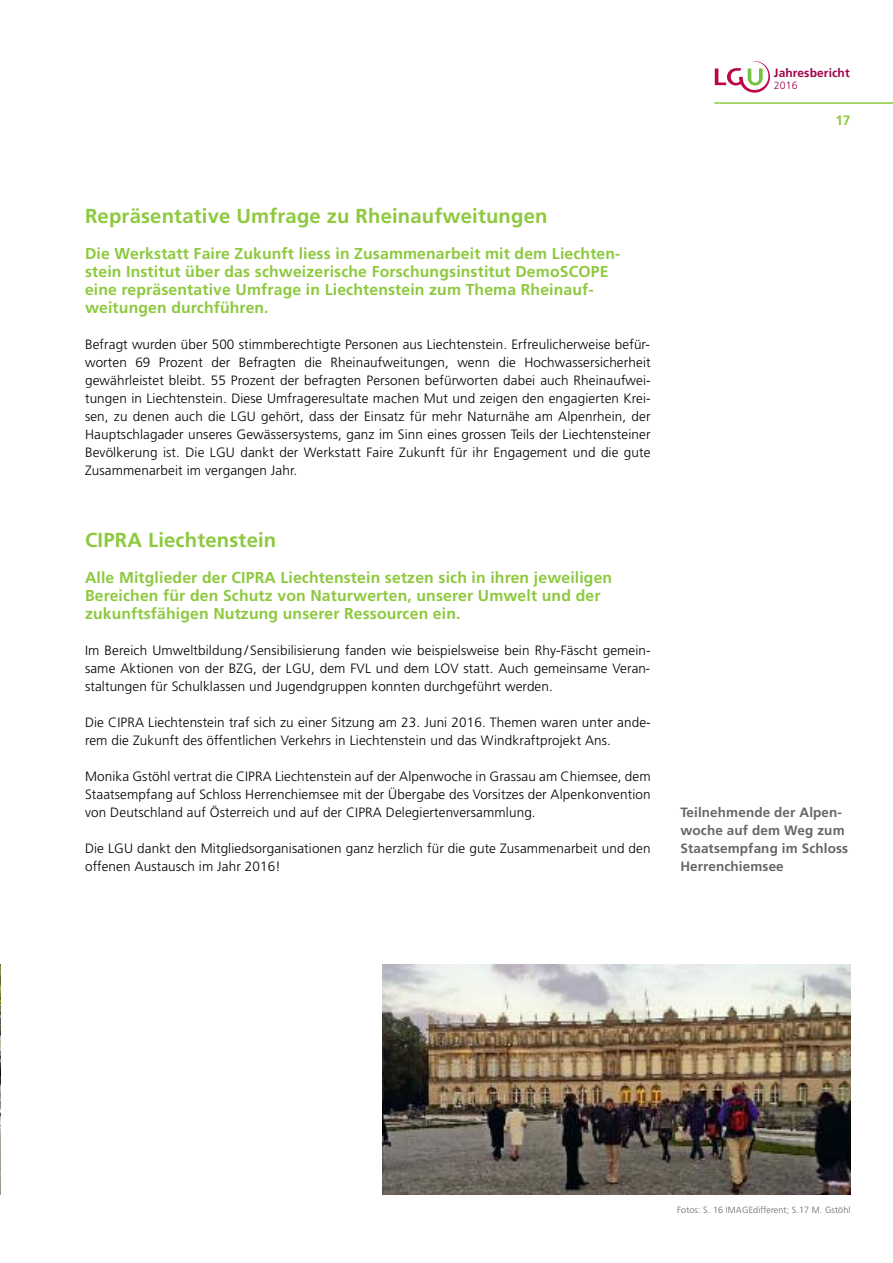
<style>
.page{position:relative;width:893px;height:1263px;background:#fff}
.page>*{position:absolute;margin:0;border:0;box-sizing:border-box;transform-origin:0 0}
.t1{font:700 20.25px "Frutiger";letter-spacing:.01em;color:#8dc93d}
.t2{font:700 15.75px/18px "Frutiger";letter-spacing:.01em;color:#8dc93d}
.t3{font:300 13.5px/18px "Frutiger";letter-spacing:.01em;color:#000;text-align:justify}
.t4{font:700 13.5px/18px "Frutiger";letter-spacing:.01em;color:#666}
.t5{font:700 13.5px "Frutiger";color:#8dc93d}
.t6{font:700 12px "Frutiger";letter-spacing:.01em;color:#a0004a}
.t7{font:300 10.5px "Frutiger";color:#a0004a}
.t8{font:300 9px "Frutiger";letter-spacing:.01em;color:#666}
</style>
<div class="page">
<hr style="left:714px;top:102px;width:179px;height:2px;background:#8dc93d">
<svg style="left:715px;top:61px;width:55px;height:32px"></svg>
<img style="left:383px;top:965px;width:467px;height:230px">
<img style="left:0;top:965px;width:1px;height:230px">
<p class="t6" style="left:774px;top:68px;width:77px">Jahresbericht</p>
<p class="t7" style="left:774px;top:81px;width:25px">2016</p>
<p class="t5" style="left:835px;top:115px;width:17px">17</p>
<h1 class="t1" style="left:85px;top:208px;width:464px">Repräsentative Umfrage zu Rheinaufweitungen</h1>
<p class="t2" style="left:85px;top:246px;width:537px">Die Werkstatt Faire Zukunft liess in Zusammenarbeit mit dem Liechten&shy;stein Institut über das schweizerische Forschungsinstitut DemoSCOPE eine repräsentative Umfrage in Liechtenstein zum Thema Rheinauf&shy;weitungen durchführen.</p>
<p class="t3" style="left:85px;top:336px;width:567px">Befragt wurden über 500 stimmberechtigte Personen aus Liechtenstein. Erfreulicherweise befür&shy;worten 69 Prozent der Befragten die Rheinaufweitungen, wenn die Hochwassersicherheit gewährleistet bleibt. 55 Prozent der befragten Personen befürworten dabei auch Rheinaufwei&shy;tungen in Liechtenstein. Diese Umfrageresultate machen Mut und zeigen den engagierten Krei&shy;sen, zu denen auch die LGU gehört, dass der Einsatz für mehr Naturnähe am Alpenrhein, der Hauptschlagader unseres Gewässersystems, ganz im Sinn eines grossen Teils der Liechtensteiner Bevölkerung ist. Die LGU dankt der Werkstatt Faire Zukunft für ihr Engagement und die gute Zusammenarbeit im vergangen Jahr.</p>
<h1 class="t1" style="left:85px;top:532px;width:193px">CIPRA Liechtenstein</h1>
<p class="t2" style="left:85px;top:570px;width:529px">Alle Mitglieder der CIPRA Liechtenstein setzen sich in ihren jeweiligen<br>Bereichen für den Schutz von Naturwerten, unserer Umwelt und der zukunftsfähigen Nutzung unserer Ressourcen ein.</p>
<p class="t3" style="left:85px;top:642px;width:567px">Im Bereich Umweltbildung / Sensibilisierung fanden wie beispielsweise bein Rhy-Fäscht gemein&shy;same Aktionen von der BZG, der LGU, dem FVL und dem LOV statt. Auch gemeinsame Veran&shy;staltungen für Schulklassen und Jugendgruppen konnten durchgeführt werden.</p>
<p class="t3" style="left:85px;top:714px;width:567px">Die CIPRA Liechtenstein traf sich zu einer Sitzung am 23. Juni 2016. Themen waren unter ande&shy;rem die Zukunft des öffentlichen Verkehrs in Liechtenstein und das Windkraftprojekt Ans.</p>
<p class="t3" style="left:85px;top:768px;width:567px">Monika Gstöhl vertrat die CIPRA Liechtenstein auf der Alpenwoche in Grassau am Chiemsee, dem Staatsempfang auf Schloss Herrenchiemsee mit der Übergabe des Vorsitzes der Alpenkonvention von Deutschland auf Österreich und auf der CIPRA Delegiertenversammlung.</p>
<p class="t3" style="left:85px;top:840px;width:567px">Die LGU dankt den Mitgliedsorganisationen ganz herzlich für die gute Zusammenarbeit und den offenen Austausch im Jahr 2016!</p>
<p class="t4" style="left:680px;top:804px;width:169px">Teilnehmende der Alpen&shy;woche auf dem Weg zum<br>Staatsempfang im Schloss<br>Herrenchiemsee</p>
<p class="t8" style="left:677px;top:1206px;width:175px">Fotos: S. 16 IMAGEdifferent; S.17 M. Gstöhl</p>
</div>
